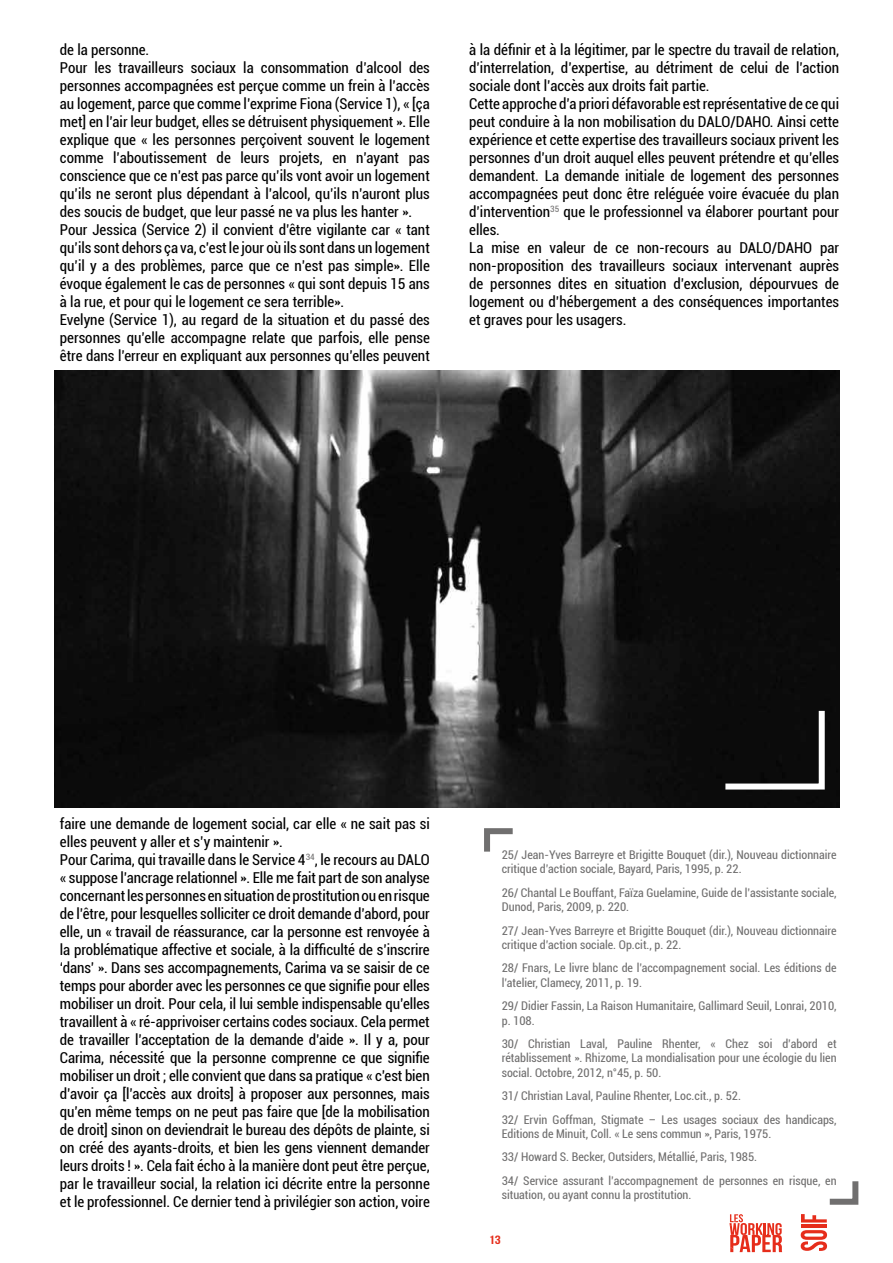
<style>
.page{position:relative;width:893px;height:1263px;background:#fff}
.page>*{position:absolute;margin:0;border:0;box-sizing:border-box;transform-origin:0 0}
.t1{font:condensed 15px/18px "Roboto";color:#000}
.t2{font:condensed 12px/14.4px "Roboto";color:#706f6f}
.t3{font:12px "Bebas Neue";color:#e62d1b;scale:1.27 1}
</style>
<div class="page">
<hr style="left:801px;top:1225px;width:26px;height:3px;background:#e62d1b">
<svg style="left:801px;top:1214px;width:26px;height:8px"></svg>
<svg style="left:801px;top:1230px;width:26px;height:21px"></svg>
<svg style="left:729px;top:1214px;width:53px;height:38px"></svg>
<img style="left:54px;top:371px;width:785px;height:437px">
<svg style="left:484px;top:828px;width:29px;height:24px"></svg>
<svg style="left:829px;top:1181px;width:30px;height:24px"></svg>
<svg style="left:719px;top:705px;width:109px;height:87px;background:#252525"></svg>
<p class="t1" style="left:60px;top:40px;width:371px">de la personne.<br>Pour les travailleurs sociaux la consommation d’alcool des personnes accompagnées est perçue comme un frein à l’accès au logement, parce que comme l’exprime Fiona (Service 1), « [ça met] en l’air leur budget, elles se détruisent physiquement ». Elle explique que « les personnes perçoivent souvent le logement comme l’aboutissement de leurs projets, en n’ayant pas conscience que ce n’est pas parce qu’ils vont avoir un logement qu’ils ne seront plus dépendant à l’alcool, qu’ils n’auront plus des soucis de budget, que leur passé ne va plus les hanter ».<br>Pour Jessica (Service 2) il convient d’être vigilante car « tant qu’ils sont dehors ça va, c’est le jour où ils sont dans un logement qu’il y a des problèmes, parce que ce n’est pas simple». Elle évoque également le cas de personnes « qui sont depuis 15 ans à la rue, et pour qui le logement ce sera terrible».<br>Evelyne (Service 1), au regard de la situation et du passé des personnes qu’elle accompagne relate que parfois, elle pense être dans l’erreur en expliquant aux personnes qu’elles peuvent</p>
<p class="t1" style="left:469px;top:40px;width:371px">à la définir et à la légitimer, par le spectre du travail de relation, d’interrelation, d’expertise, au détriment de celui de l’action sociale dont l’accès aux droits fait partie.<br>Cette approche d’a priori défavorable est représentative de ce qui peut conduire à la non mobilisation du DALO/DAHO. Ainsi cette expérience et cette expertise des travailleurs sociaux privent les personnes d’un droit auquel elles peuvent prétendre et qu’elles demandent. La demande initiale de logement des personnes accompagnées peut donc être reléguée voire évacuée du plan d’intervention<sup>35</sup> que le professionnel va élaborer pourtant pour elles.<br>La mise en valeur de ce non-recours au DALO/DAHO par non-proposition des travailleurs sociaux intervenant auprès de personnes dites en situation d’exclusion, dépourvues de logement ou d’hébergement a des conséquences importantes et graves pour les usagers.</p>
<p class="t1" style="left:60px;top:814px;width:371px">faire une demande de logement social, car elle « ne sait pas si elles peuvent y aller et s’y maintenir ».<br>Pour Carima, qui travaille dans le Service 4<sup>34</sup>, le recours au DALO « suppose l’ancrage relationnel ». Elle me fait part de son analyse concernant les personnes en situation de prostitution ou en risque de l’être, pour lesquelles solliciter ce droit demande d’abord, pour elle, un « travail de réassurance, car la personne est renvoyée à la problématique affective et sociale, à la difficulté de s’inscrire ‘dans’ ». Dans ses accompagnements, Carima va se saisir de ce temps pour aborder avec les personnes ce que signifie pour elles mobiliser un droit. Pour cela, il lui semble indispensable qu’elles travaillent à « ré-apprivoiser certains codes sociaux. Cela permet de travailler l’acceptation de la demande d’aide ». Il y a, pour Carima, nécessité que la personne comprenne ce que signifie mobiliser un droit ; elle convient que dans sa pratique « c’est bien d’avoir ça [l’accès aux droits] à proposer aux personnes, mais qu’en même temps on ne peut pas faire que [de la mobilisation de droit] sinon on deviendrait le bureau des dépôts de plainte, si on créé des ayants-droits, et bien les gens viennent demander leurs droits ! ». Cela fait écho à la manière dont peut être perçue, par le travailleur social, la relation ici décrite entre la personne et le professionnel. Ce dernier tend à privilégier son action, voire</p>
<p class="t2" style="left:502px;top:847px;width:336px">25/ Jean-Yves Barreyre et Brigitte Bouquet (dir.), Nouveau dictionnaire critique d’action sociale, Bayard, Paris, 1995, p. 22.</p>
<p class="t2" style="left:502px;top:885px;width:336px">26/ Chantal Le Bouffant, Faïza Guelamine, Guide de l’assistante sociale,<br>Dunod, Paris, 2009, p. 220.</p>
<p class="t2" style="left:502px;top:923px;width:336px">27/ Jean-Yves Barreyre et Brigitte Bouquet (dir.), Nouveau dictionnaire critique d’action sociale. Op.cit., p. 22.</p>
<p class="t2" style="left:502px;top:960px;width:336px">28/ Fnars, Le livre blanc de l’accompagnement social. Les éditions de l’atelier, Clamecy, 2011, p. 19.</p>
<p class="t2" style="left:502px;top:998px;width:336px">29/ Didier Fassin, La Raison Humanitaire, Gallimard Seuil, Lonrai, 2010, p. 108.</p>
<p class="t2" style="left:502px;top:1036px;width:336px;text-align:justify">30/ Christian Laval, Pauline Rhenter, « Chez soi d’abord et rétablissement ». Rhizome, La mondialisation pour une écologie du lien social. Octobre, 2012, n°45, p. 50.</p>
<p class="t2" style="left:502px;top:1084px;width:336px;line-height:23.4px">31/ Christian Laval, Pauline Rhenter, Loc.cit., p. 52.<br>32/ Ervin Goffman, Stigmate – Les usages sociaux des handicaps,</p>
<p class="t2" style="left:502px;top:1122px;width:336px;line-height:23.4px">Editions de Minuit, Coll. « Le sens commun », Paris, 1975.<br>33/ Howard S. Becker, Outsiders, Métallié, Paris, 1985.<br>34/ Service assurant l’accompagnement de personnes en risque, en</p>
<p class="t2" style="left:502px;top:1187px;width:191px">situation, ou ayant connu la prostitution.</p>
<p class="t3" style="left:489px;top:1233px;width:11px">13</p>
</div>
